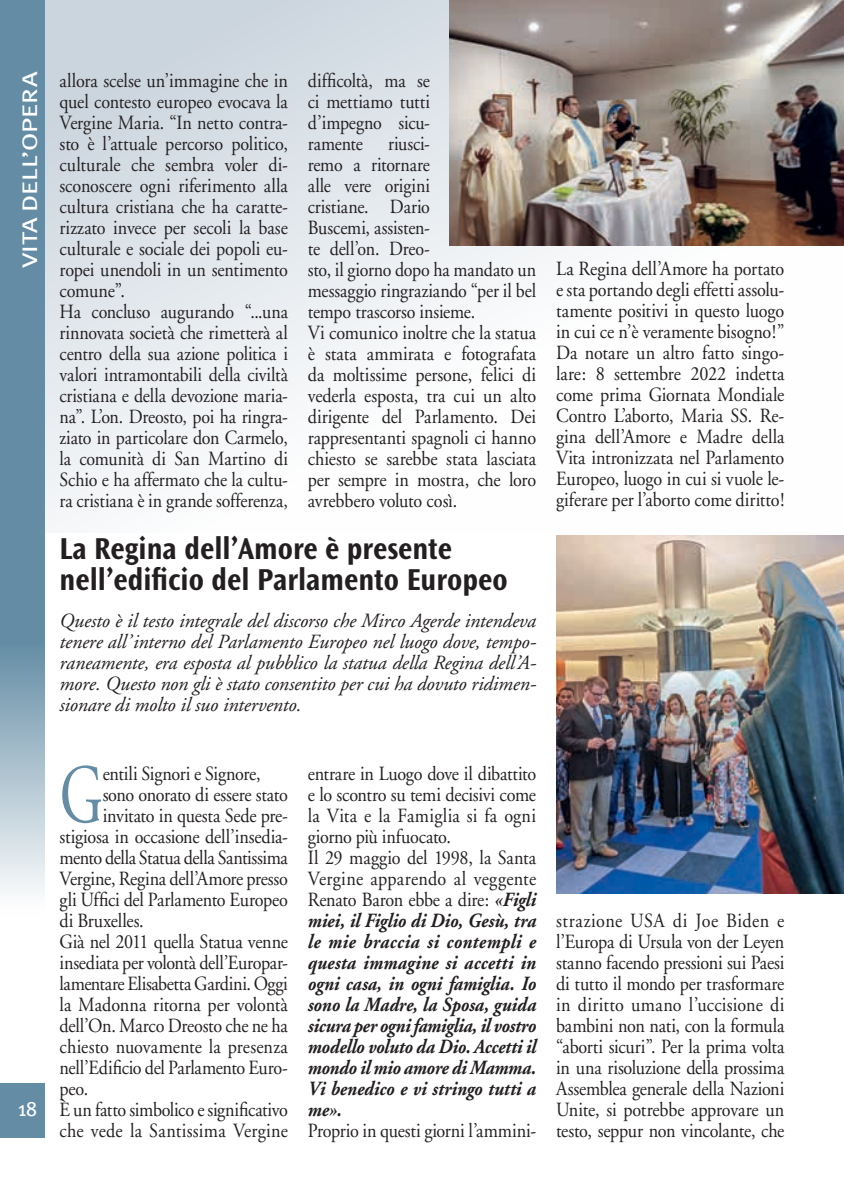
<style>
.page{position:relative;width:844px;height:1191px;background:#fff}
.page>*{position:absolute;margin:0;border:0;box-sizing:border-box;transform-origin:0 0}
.t1{font:83.48px "Adobe Garamond";color:#648da5;scale:.7 1}
.t2{font:700 31.5px/31.5px "Ocean Sans Std";color:#231f20;scale:.91 1}
.t3{font:21px "Meta Plus";letter-spacing:-.005em;color:#fff;scale:1.3 1}
.t4{font:21px "Meta Plus";letter-spacing:-.005em;color:#fff;scale:.95 1}
.t5{font:20.12px/21px "Adobe Garamond";letter-spacing:-.01em;color:#231f20;text-align:justify;scale:.9 1}
.t6{font:20.12px/21px "Adobe Garamond";letter-spacing:-.01em;color:#231f20;text-align:justify;scale:.89 1}
.t7{font:italic 700 20.12px/21px "Adobe Garamond";letter-spacing:-.005em;color:#231f20;scale:.9 1}
.t8{font:italic 20.12px/21px "Adobe Garamond";letter-spacing:-.005em;color:#231f20;text-align:justify}
.t9{font:20.12px "Adobe Garamond";letter-spacing:.015em;color:#231f20;scale:.9 1}
.s1{font-weight:400;font-style:normal}
</style>
<div class="page">
<svg style="left:45px;top:0;width:798px;height:529px"></svg>
<div style="left:0;top:1083px;width:45px;height:54px;background:#648da5"></div>
<svg style="left:0;top:0;width:45px;height:892px;background:#789bb0"></svg>
<img style="left:450px;top:0;width:393px;height:245px">
<img style="left:556px;top:536px;width:287px;height:357px">
<p class="t3" style="left:18px;top:268px;width:153px;rotate:-90deg">VITA DELL’OPERA</p>
<p class="t4" style="left:18px;top:1096px;width:22px">18</p>
<p class="t5" style="left:60px;top:70px;width:255px;text-align:left">allora scelse un’immagine che in quel contesto europeo evocava la<br>Vergine Maria. “In netto contra&shy;sto è l’attuale percorso politico, culturale che sembra voler di&shy;sconoscere ogni riferimento alla cultura cristiana che ha caratte&shy;rizzato invece per secoli la base culturale e sociale dei popoli eu&shy;ropei unendoli in un sentimento comune”.<br>Ha concluso augurando “...una rinnovata società che rimetterà al centro della sua azione politica i valori intramontabili della civiltà cristiana e della devozione maria&shy;na”. L’on. Dreosto, poi ha ringra&shy;ziato in particolare don Carmelo, la comunità di San Martino di<br>Schio e ha affermato che la cultu&shy;ra cristiana è in grande sofferenza,</p>
<p class="t6" style="left:308px;top:70px;width:139px">difficoltà, ma se ci mettiamo tutti d’impegno sicu&shy;ramente</p>
<p class="t6" style="left:308px;top:133px;width:258px;text-align:left;text-indent:80px">riusci-<br>remo a ritornare<br>alle vere origini<br>cristiane. Dario<br>Buscemi, assisten-<br>te dell’on. Dreo-<br>sto, il giorno dopo ha mandato un messaggio ringraziando “per il bel tempo trascorso insieme.<br>Vi comunico inoltre che la statua è stata ammirata e fotografata da moltissime persone, felici di vederla esposta, tra cui un alto dirigente del Parlamento. Dei rappresentanti spagnoli ci hanno chiesto se sarebbe stata lasciata per sempre in mostra, che loro avrebbero voluto così.</p>
<h2 class="t2" style="left:60px;top:533px;width:494px">La Regina dell’Amore è presente nell’edificio del Parlamento Europeo</h2>
<p class="t8" style="left:60px;top:611px;width:478px">Questo è il testo integrale del discorso che Mirco Agerde intendeva tenere all’interno del Parlamento Europeo nel luogo dove, tempo&shy;raneamente, era esposta al pubblico la statua della Regina dell’A&shy;more. Questo non gli è stato consentito per cui ha dovuto ridimen&shy;sionare di molto il suo intervento.</p>
<p class="t5" style="left:556px;top:258px;width:255px">La Regina dell’Amore ha portato e sta portando degli effetti assolu&shy;tamente positivi in questo luogo in cui ce n’è veramente bisogno!” Da notare un altro fatto singo&shy;lare: 8 settembre 2022 indetta come prima Giornata Mondiale Contro L’aborto, Maria SS. Re&shy;gina dell’Amore e Madre della Vita intronizzata nel Parlamento Europeo, luogo in cui si vuole le&shy;giferare per l’aborto come diritto!</p>
<h1 class="t1" style="left:60px;top:751px;width:64px">G</h1>
<p class="t5" style="left:103px;top:763px;width:177px">entili Signori e Signore,</p>
<p class="t5" style="left:103px;top:784px;width:207px">sono onorato di essere stato</p>
<p class="t5" style="left:103px;top:805px;width:207px">invitato in questa Sede pre-</p>
<p class="t5" style="left:60px;top:826px;width:255px">stigiosa in occasione dell’insedia-</p>
<p class="t5" style="left:60px;top:847px;width:255px">mento della Statua della Santissima</p>
<p class="t5" style="left:60px;top:868px;width:255px">Vergine, Regina dell’Amore presso</p>
<p class="t5" style="left:60px;top:889px;width:255px">gli Uffici del Parlamento Europeo</p>
<p class="t5" style="left:60px;top:910px;width:95px">di Bruxelles.</p>
<p class="t5" style="left:60px;top:931px;width:255px">Già nel 2011 quella Statua venne</p>
<p class="t5" style="left:60px;top:952px;width:255px">insediata per volontà dell’Europar-</p>
<p class="t5" style="left:60px;top:973px;width:255px">lamentare Elisabetta Gardini. Oggi</p>
<p class="t5" style="left:60px;top:994px;width:255px">la Madonna ritorna per volontà</p>
<p class="t5" style="left:60px;top:1015px;width:255px">dell’On. Marco Dreosto che ne ha</p>
<p class="t5" style="left:60px;top:1036px;width:255px">chiesto nuovamente la presenza</p>
<p class="t5" style="left:60px;top:1057px;width:255px">nell’Edificio del Parlamento Euro-</p>
<p class="t5" style="left:60px;top:1078px;width:33px">peo.</p>
<p class="t5" style="left:60px;top:1099px;width:255px">È un fatto simbolico e significativo</p>
<p class="t9" style="left:60px;top:1119px;width:255px">che vede la Santissima Vergine</p>
<p class="t7" style="left:308px;top:763px;width:255px"><span class="s1">entrare in Luogo dove il dibattito e lo scontro su temi decisivi come la Vita e la Famiglia si fa ogni giorno più infuocato.<br>Il 29 maggio del 1998, la Santa<br>Vergine apparendo al veggente<br>Renato Baron ebbe a dire:</span> «Figli miei, il Figlio di Dio, Gesù, tra le mie braccia si contempli e questa immagine si accetti in ogni casa, in ogni famiglia. Io sono la Madre, la Sposa, guida sicura per ogni famiglia, il vostro modello voluto da Dio. Accetti il mondo il mio amore di Mamma.<br>Vi benedico e vi stringo tutti a me».</p>
<p class="t5" style="left:308px;top:1120px;width:255px">Proprio in questi giorni l’ammini-</p>
<p class="t5" style="left:556px;top:910px;width:255px">strazione USA di Joe Biden e l’Europa di Ursula von der Leyen stanno facendo pressioni sui Paesi di tutto il mondo per trasformare in diritto umano l’uccisione di bambini non nati, con la formula “aborti sicuri”. Per la prima volta in una risoluzione della prossima Assemblea generale della Nazioni Unite, si potrebbe approvare un testo, seppur non vincolante, che</p>
</div>
